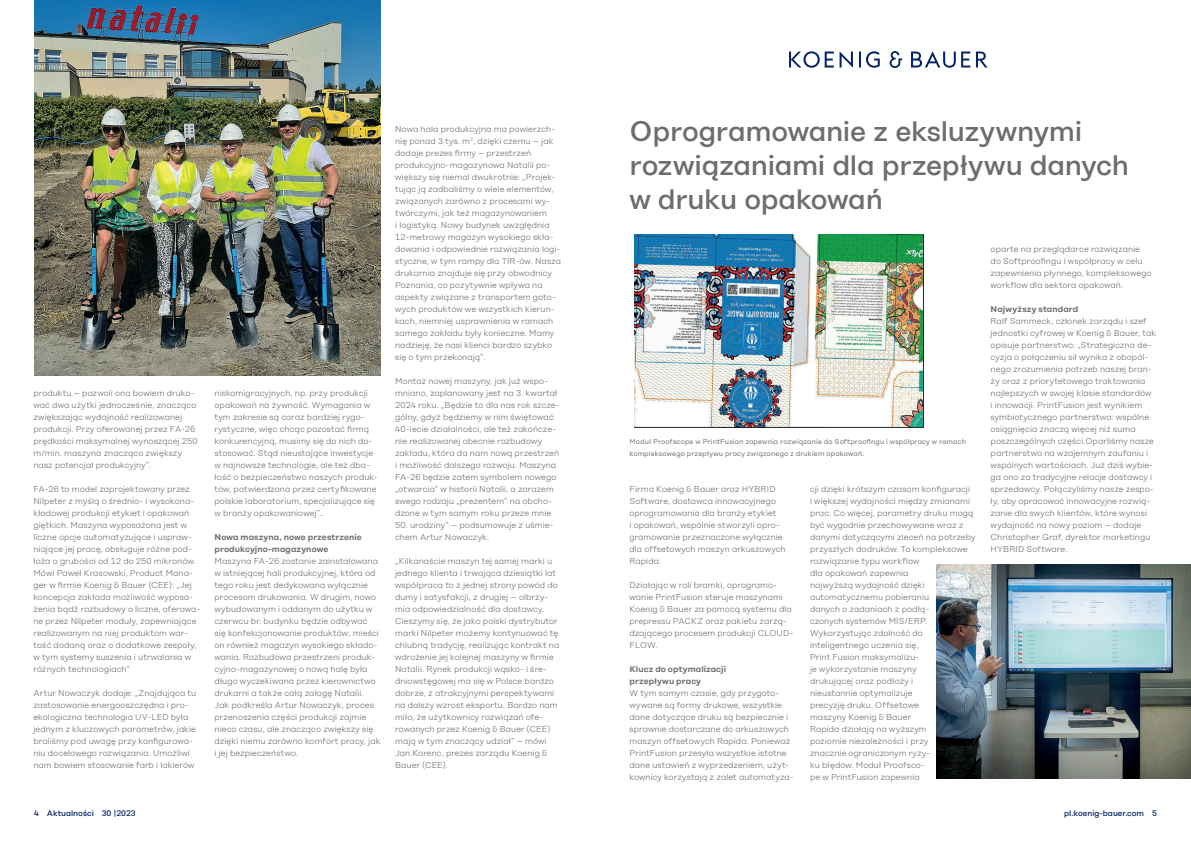
<style>
.page{position:relative;width:1191px;height:842px;background:#fff}
.page>*{position:absolute;margin:0;border:0;box-sizing:border-box;transform-origin:0 0}
.t1{font:500 28px/33.6px "Koenig&Bauer Type Headline";letter-spacing:-.01em;color:#6c6d70}
.t2{font:300 8.5px/12px "Koenig&Bauer Type Headline";letter-spacing:.01em;color:#6c6d70}
.t3{font:500 8px "Koenig&Bauer Type Headline";color:#052265}
.t4{font:7px/12px "Koenig&Bauer Type Headline";letter-spacing:.015em;color:#6c6d70}
.s1{font-weight:600}
</style>
<div class="page">
<svg style="left:789px;top:51px;width:198px;height:17px"></svg>
<img style="left:634px;top:234px;width:289px;height:193px">
<img style="left:34px;top:0;width:347px;height:375px">
<img style="left:936px;top:564px;width:255px;height:215px">
<p class="t2" style="left:33px;top:387px;width:166px">produktu – pozwoli ona bowiem druko&shy;wać dwa użytki jednocześnie, znacząco zwiększając wydajność realizowanej produkcji. Przy oferowanej przez FA-26 prędkości maksymalnej wynoszącej 250 m/min. maszyna znacząco zwiększy nasz potencjał produkcyjny”.</p>
<p class="t2" style="left:33px;top:483px;width:168px">FA-26 to model zaprojektowany przez Nilpeter z myślą o średnio- i wysokona&shy;kładowej produkcji etykiet i opakowań giętkich. Maszyna wyposażona jest w liczne opcje automatyzujące i uspraw&shy;niające jej pracę, obsługuje różne pod&shy;łoża o grubości od 12 do 250 mikronów.<br>Mówi Paweł Krasowski, Product Mana&shy;ger w firmie Koenig &amp; Bauer (CEE): „Jej koncepcja zakłada możliwość wyposa&shy;żenia bądź rozbudowy o liczne, oferowa&shy;ne przez Nilpeter moduły, zapewniające realizowanym na niej produktom war&shy;tość dodaną oraz o dodatkowe zespoły, w tym systemy suszenia i utrwalania w różnych technologiach”</p>
<p class="t2" style="left:33px;top:687px;width:164px">Artur Nowaczyk dodaje: „Znajdująca tu zastosowanie energooszczędna i pro&shy;ekologiczna technologia UV-LED była jednym z kluczowych parametrów, jakie braliśmy pod uwagę przy konfigurowa&shy;niu docelowego rozwiązania. Umożliwi nam bowiem stosowanie farb i lakierów</p>
<p class="t2" style="left:214px;top:387px;width:164px">niskomigracyjnych, np. przy produkcji opakowań na żywność. Wymagania w tym zakresie są coraz bardziej rygo&shy;rystyczne, więc chcąc pozostać firmą konkurencyjną, musimy się do nich do&shy;stosować. Stąd nieustające inwestycje w najnowsze technologie, ale też dba&shy;łość o bezpieczeństwo naszych produk&shy;tów, potwierdzona przez certyfikowane polskie laboratorium, specjalizujące się w branży opakowaniowej”..</p>
<p class="t2" style="left:214px;top:531px;width:167px"><span class="s1">Nowa maszyna, nowe przestrzenie produkcyjno-magazynowe<br></span>Maszyna FA-26 zostanie zainstalowana w istniejącej hali produkcyjnej, która od tego roku jest dedykowana wyłącznie procesom drukowania. W drugim, nowo wybudowanym i oddanym do użytku w czerwcu br. budynku będzie odbywać się konfekcjonowanie produktów; mieści on również magazyn wysokiego składo&shy;wania. Rozbudowa przestrzeni produk&shy;cyjno-magazynowej o nową halę była długo wyczekiwana przez kierownictwo drukarni a także całą załogę Natalii.<br>Jak podkreśla Artur Nowaczyk, proces przenoszenia części produkcji zajmie nieco czasu, ale znacząco zwiększy się dzięki niemu zarówno komfort pracy, jak i jej bezpieczeństwo.</p>
<p class="t2" style="left:395px;top:123px;width:167px">Nowa hala produkcyjna ma powierzch&shy;nię ponad 3 tys. m<sup>2</sup>, dzięki czemu – jak dodaje prezes firmy – przestrzeń produkcyjno-magazynowa Natalii po&shy;większy się niemal dwukrotnie: „Projek&shy;tując ją zadbaliśmy o wiele elementów, związanych zarówno z procesami wy&shy;twórczymi, jak też magazynowaniem<br>i logistyką. Nowy budynek uwzględnia 12-metrowy magazyn wysokiego skła&shy;dowania i odpowiednie rozwiązania logi&shy;styczne, w tym rampy dla TIR-ów. Nasza drukarnia znajduje się przy obwodnicy Poznania, co pozytywnie wpływa na aspekty związane z transportem goto&shy;wych produktów we wszystkich kierun&shy;kach, niemniej usprawnienia w ramach samego zakładu były konieczne. Mamy nadzieję, że nasi klienci bardzo szybko się o tym przekonają”.</p>
<p class="t2" style="left:395px;top:375px;width:166px">Montaż nowej maszyny, jak już wspo&shy;mniano, zaplanowany jest na 3. kwartał 2024 roku. „Będzie to dla nas rok szcze&shy;gólny, gdyż będziemy w nim świętować 40-lecie działalności, ale też zakończe&shy;nie realizowanej obecnie rozbudowy zakładu, która da nam nową przestrzeń i możliwość dalszego rozwoju. Maszyna FA-26 będzie zatem symbolem nowego „otwarcia” w historii Natalii, a zarazem swego rodzaju „prezentem” na obcho&shy;dzone w tym samym roku przeze mnie</p>
<p class="t2" style="left:395px;top:519px;width:160px">50. urodziny” – podsumowuje z uśmie&shy;chem Artur Nowaczyk.</p>
<p class="t2" style="left:395px;top:555px;width:166px">„Kilkanaście maszyn tej samej marki u jednego klienta i trwająca dziesiątki lat współpraca to z jednej strony powód do dumy i satysfakcji, z drugiej – olbrzy&shy;mia odpowiedzialność dla dostawcy.<br>Cieszymy się, że jako polski dystrybutor marki Nilpeter możemy kontynuować tę chlubną tradycję, realizując kontrakt na wdrożenie jej kolejnej maszyny w firmie Natalii. Rynek produkcji wąsko- i śre&shy;dniowstęgowej ma się w Polsce bardzo dobrze, z atrakcyjnymi perspektywami na dalszy wzrost eksportu. Bardzo nam miło, że użytkownicy rozwiązań ofe&shy;rowanych przez Koenig &amp; Bauer (CEE) mają w tym znaczący udział” – mówi Jan Korenc, prezes zarządu Koenig &amp; Bauer (CEE).</p>
<p class="t1" style="left:629px;top:115px;width:501px">Oprogramowanie z eksluzywnymi rozwiązaniami dla przepływu danych w druku opakowań</p>
<p class="t4" style="left:629px;top:436px;width:338px">Moduł Proofscope w PrintFusion zapewnia rozwiązanie do Softproofingu i współpracy w ramach kompleksowego przepływu pracy związanego z drukiem opakowań.</p>
<p class="t2" style="left:629px;top:483px;width:158px">Firma Koenig &amp; Bauer oraz HYBRID<br>Software, dostawca innowacyjnego oprogramowania dla branży etykiet<br>i opakowań, wspólnie stworzyli opro&shy;gramowanie przeznaczone wyłącznie dla offsetowych maszyn arkuszowych<br>Rapida.</p>
<p class="t2" style="left:629px;top:579px;width:165px">Działając w roli bramki, oprogramo&shy;wanie PrintFusion steruje maszynami<br>Koenig &amp; Bauer za pomocą systemu dla prepressu PACKZ oraz pakietu zarzą&shy;dzającego procesem produkcji CLOUD-<br>FLOW.</p>
<p class="t2" style="left:629px;top:663px;width:166px"><span class="s1">Klucz do optymalizacji<br>przepływu pracy<br></span>W tym samym czasie, gdy przygoto&shy;wywane są formy drukowe, wszystkie dane dotyczące druku są bezpiecznie i sprawnie dostarczane do arkuszowych maszyn offsetowych Rapida. Ponieważ PrintFusion przesyła wszystkie istotne dane ustawień z wyprzedzeniem, użyt&shy;kownicy korzystają z zalet automatyza-</p>
<p class="t2" style="left:810px;top:483px;width:167px">cji dzięki krótszym czasom konfiguracji<br>i większej wydajności między zmianami prac. Co więcej, parametry druku mogą być wygodnie przechowywane wraz z danymi dotyczącymi zleceń na potrzeby przyszłych dodruków. To kompleksowe rozwiązanie typu workflow<br>dla opakowań zapewnia<br>najwyższą wydajność dzięki automatycznemu pobieraniu<br>danych o zadaniach z podłą-<br>czonych systemów MIS/ERP.<br>Wykorzystując zdolność do inteligentnego uczenia się,<br>Print Fusion maksymalizu-<br>je wykorzystanie maszyny<br>drukującej oraz podłoży i<br>nieustannie optymalizuje<br>precyzję druku. Offsetowe<br>maszyny Koenig &amp; Bauer<br>Rapida działają na wyższym<br>poziomie niezależności i przy<br>znacznie ograniczonym ryzy-<br>ku błędów. Moduł Proofsco-<br>pe w PrintFusion zapewnia</p>
<p class="t2" style="left:990px;top:243px;width:162px">oparte na przeglądarce rozwiązanie do Softproofingu i współpracy w celu zapewnienia płynnego, kompleksowego workflow dla sektora opakowań.</p>
<p class="t2" style="left:990px;top:303px;width:167px"><span class="s1">Najwyższy standard<br></span>Ralf Sammeck, członek zarządu i szef jednostki cyfrowej w Koenig &amp; Bauer, tak opisuje partnerstwo: „Strategiczna de&shy;cyzja o połączeniu sił wynika z obopól&shy;nego zrozumienia potrzeb naszej bran&shy;ży oraz z priorytetowego traktowania najlepszych w swojej klasie standardów<br>i innowacji. PrintFusion jest wynikiem symbiotycznego partnerstwa: wspólne osiągnięcia znaczą więcej niż suma poszczególnych części.Oparliśmy nasze partnerstwo na wzajemnym zaufaniu i wspólnych wartościach. Już dziś wybie&shy;ga ono za tradycyjne relacje dostawcy i sprzedawcy. Połączyliśmy nasze zespo&shy;ły, aby opracować innowacyjne rozwią&shy;zanie dla swych klientów, które wynosi wydajność na nowy poziom – dodaje Christopher Graf, dyrektor marketingu HYBRID Software.</p>
<p class="t3" style="left:34px;top:809px;width:103px">4 Aktualności 30 |2023</p>
<p class="t3" style="left:1064px;top:809px;width:94px">pl.koenig-bauer.com 5</p>
</div>
